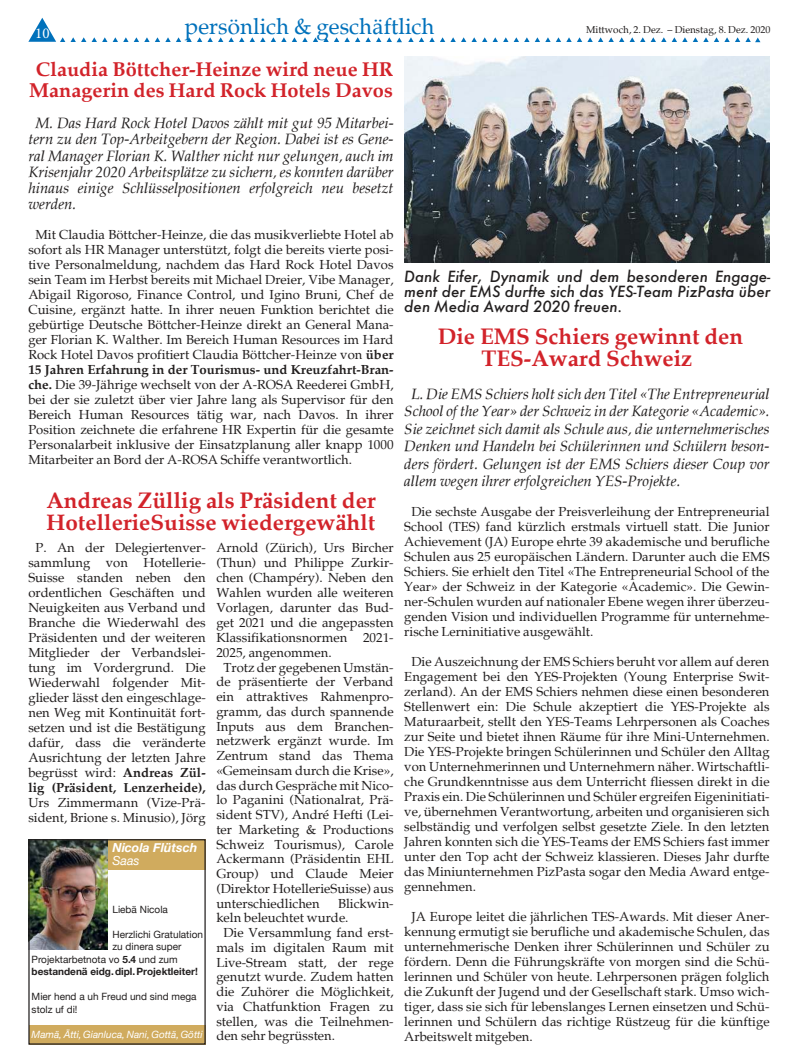
<style>
.page{position:relative;width:798px;height:1063px;background:#fff}
.page>*{position:absolute;margin:0;border:0;box-sizing:border-box;transform-origin:0 0}
.t1{font:700 22.5px/22.5px "Palatia";color:#d2232a;text-align:center}
.t2{font:22.5px "Palatia";color:#0071bb}
.t3{font:700 20px/21.2px "Palatia";color:#d2232a;text-align:center}
.t4{font:italic 15px/16.2px "Palatia";color:#221f1f;text-align:justify}
.t5{font:italic 500 15px/15px "Futura";color:#221f1f;text-align:justify}
.t6{font:15px "Minion Pro";color:#fff}
.t7{font:13.12px/15px "Palatia";color:#221f1f;text-align:justify}
.t8{font:italic 700 12.5px "Helvetica Neue";color:#fff}
.t9{font:italic 12.5px "Helvetica Neue";color:#fff}
.t10{font:10px/12.5px "Helvetica Neue";color:#221f1f}
.t11{font:10px "Palatia";color:#221f1f}
.t12{font:italic 10px "Helvetica Neue";color:#fff}
.t13{font:700 10px "Helvetica Neue";color:#221f1f}
.s1{font-weight:700}
</style>
<div class="page">
<svg style="left:113px;top:37px;width:15px;height:5px"></svg>
<svg style="left:134px;top:37px;width:15px;height:5px"></svg>
<svg style="left:155px;top:37px;width:152px;height:5px"></svg>
<svg style="left:313px;top:37px;width:15px;height:5px"></svg>
<svg style="left:334px;top:37px;width:15px;height:5px"></svg>
<svg style="left:28px;top:18px;width:79px;height:24px"></svg>
<svg style="left:355px;top:37px;width:47px;height:5px"></svg>
<svg style="left:408px;top:37px;width:47px;height:5px"></svg>
<svg style="left:461px;top:37px;width:15px;height:5px"></svg>
<svg style="left:482px;top:37px;width:15px;height:5px"></svg>
<svg style="left:503px;top:37px;width:152px;height:5px"></svg>
<svg style="left:661px;top:37px;width:15px;height:5px"></svg>
<svg style="left:682px;top:37px;width:15px;height:5px"></svg>
<svg style="left:703px;top:37px;width:57px;height:5px"></svg>
<img style="left:404px;top:57px;width:365px;height:206px">
<div style="left:29px;top:1025px;width:176px;height:19px;background:#d0ab5e"></div>
<div style="left:104px;top:840px;width:101px;height:30px;background:#d0ab5e"></div>
<img style="left:30px;top:841px;width:77px;height:109px">
<div style="left:28px;top:839px;width:178px;height:206px;border:1px solid #221f1f"></div>
<p class="t6" style="left:35px;top:24px;width:16px">10</p>
<h1 class="t2" style="left:185px;top:16px;width:251px">persönlich &amp; geschäftlich</h1>
<p class="t11" style="left:585px;top:25px;width:186px">Mittwoch, 2. Dez. – Dienstag, 8. Dez. 2020</p>
<h2 class="t3" style="left:29px;top:60px;width:365px">Claudia Böttcher-Heinze wird neue HR<br>Managerin des Hard Rock Hotels Davos</h2>
<p class="t4" style="left:28px;top:116px;width:366px;text-indent:7px">M. Das Hard Rock Hotel Davos zählt mit gut 95 Mitarbei&shy;tern zu den Top-Arbeitgebern der Region. Dabei ist es Gene&shy;ral Manager Florian K. Walther nicht nur gelungen, auch im Krisenjahr 2020 Arbeitsplätze zu sichern, es konnten darüber hinaus einige Schlüsselpositionen erfolgreich neu besetzt werden.</p>
<p class="t7" style="left:28px;top:228px;width:367px;text-indent:7px">Mit Claudia Böttcher-Heinze, die das musikverliebte Hotel ab sofort als HR Manager unterstützt, folgt die bereits vierte posi&shy;tive Personalmeldung, nachdem das Hard Rock Hotel Davos sein Team im Herbst bereits mit Michael Dreier, Vibe Manager, Abigail Rigoroso, Finance Control, und Igino Bruni, Chef de Cuisine, ergänzt hatte. In ihrer neuen Funktion berichtet die gebürtige Deutsche Böttcher-Heinze direkt an General Mana&shy;ger Florian K. Walther. Im Bereich Human Resources im Hard Rock Hotel Davos profitiert Claudia Böttcher-Heinze von <span class="s1">über 15 Jahren Erfahrung in der Tourismus- und Kreuzfahrt-Bran&shy;che.</span> Die 39-Jährige wechselt von der A-ROSA Reederei GmbH, bei der sie zuletzt über vier Jahre lang als Supervisor für den Bereich Human Resources tätig war, nach Davos. In ihrer Position zeichnete die erfahrene HR Expertin für die gesamte Personalarbeit inklusive der Einsatzplanung aller knapp 1000<br>Mitarbeiter an Bord der A-ROSA Schiffe verantwortlich.</p>
<p class="t5" style="left:404px;top:270px;width:367px">Dank Eifer, Dynamik und dem besonderen Engage&shy;ment der EMS durfte sich das YES-Team PizPasta über den Media Award 2020 freuen.</p>
<h1 class="t1" style="left:437px;top:326px;width:307px">Die EMS Schiers gewinnt den<br>TES-Award Schweiz</h1>
<p class="t4" style="left:404px;top:386px;width:367px;line-height:17.5px;text-indent:7px">L. Die EMS Schiers holt sich den Titel «The Entrepreneurial School of the Year» der Schweiz in der Kategorie «Academic».<br>Sie zeichnet sich damit als Schule aus, die unternehmerisches Denken und Handeln bei Schülerinnen und Schülern beson&shy;ders fördert. Gelungen ist der EMS Schiers dieser Coup vor allem wegen ihrer erfolgreichen YES-Projekte.</p>
<p class="t7" style="left:404px;top:505px;width:366px;text-indent:7px">Die sechste Ausgabe der Preisverleihung der Entrepreneurial School (TES) fand kürzlich erstmals virtuell statt. Die Junior Achievement (JA) Europe ehrte 39 akademische und berufliche Schulen aus 25 europäischen Ländern. Darunter auch die EMS Schiers. Sie erhielt den Titel «The Entrepreneurial School of the Year» der Schweiz in der Kategorie «Academic». Die Gewin&shy;ner-Schulen wurden auf nationaler Ebene wegen ihrer überzeu&shy;genden Vision und individuellen Programme für unternehme&shy;rische Lerninitiative ausgewählt.</p>
<p class="t7" style="left:404px;top:655px;width:367px;text-indent:7px">Die Auszeichnung der EMS Schiers beruht vor allem auf deren Engagement bei den YES-Projekten (Young Enterprise Swit&shy;zerland). An der EMS Schiers nehmen diese einen besonderen Stellenwert ein: Die Schule akzeptiert die YES-Projekte als Maturaarbeit, stellt den YES-Teams Lehrpersonen als Coaches zur Seite und bietet ihnen Räume für ihre Mini-Unternehmen.<br>Die YES-Projekte bringen Schülerinnen und Schüler den Alltag von Unternehmerinnen und Unternehmern näher. Wirtschaftli&shy;che Grundkenntnisse aus dem Unterricht fliessen direkt in die Praxis ein. Die Schülerinnen und Schüler ergreifen Eigeninitiati&shy;ve, übernehmen Verantwortung, arbeiten und organisieren sich selbständig und verfolgen selbst gesetzte Ziele. In den letzten Jahren konnten sich die YES-Teams der EMS Schiers fast immer unter den Top acht der Schweiz klassieren. Dieses Jahr durfte das Miniunternehmen PizPasta sogar den Media Award entge&shy;gennehmen.</p>
<p class="t7" style="left:404px;top:910px;width:367px;text-indent:7px">JA Europe leitet die jährlichen TES-Awards. Mit dieser Aner&shy;kennung ermutigt sie berufliche und akademische Schulen, das unternehmerische Denken ihrer Schülerinnen und Schüler zu fördern. Denn die Führungskräfte von morgen sind die Schü&shy;lerinnen und Schüler von heute. Lehrpersonen prägen folglich die Zukunft der Jugend und der Gesellschaft stark. Umso wich&shy;tiger, dass sie sich für lebenslanges Lernen einsetzen und Schü&shy;lerinnen und Schülern das richtige Rüstzeug für die künftige Arbeitswelt mitgeben.</p>
<h1 class="t1" style="left:46px;top:490px;width:331px;text-align:left">Andreas Züllig als Präsident der<br>HotellerieSuisse wiedergewählt</h1>
<p class="t7" style="left:28px;top:541px;width:179px;text-align:center">P. An der Delegiertenver&shy;sammlung von Hotellerie-<br>Suisse standen neben den ordentlichen Geschäften und<br>Neuigkeiten aus Verband und<br>Branche die Wiederwahl des<br>Präsidenten und der weiteren<br>Mitglieder der Verbandslei&shy;tung im Vordergrund. Die<br>Wiederwahl folgender Mit&shy;glieder lässt den eingeschlage&shy;nen Weg mit Kontinuität fort&shy;setzen und ist die Bestätigung dafür, dass die veränderte<br>Ausrichtung der letzten Jahre begrüsst wird: <span class="s1">Andreas Zül&shy;lig (Präsident, Lenzerheide),</span></p>
<p class="t7" style="left:28px;top:796px;width:179px">Urs Zimmermann (Vize-Prä&shy;sident, Brione s. Minusio), Jörg</p>
<p class="t7" style="left:216px;top:541px;width:179px">Arnold (Zürich), Urs Bircher</p>
<p class="t7" style="left:216px;top:556px;width:179px">(Thun) und Philippe Zurkir-</p>
<p class="t7" style="left:216px;top:571px;width:179px">chen (Champéry). Neben den</p>
<p class="t7" style="left:216px;top:586px;width:179px">Wahlen wurden alle weiteren</p>
<p class="t7" style="left:216px;top:601px;width:179px">Vorlagen, darunter das Bud-</p>
<p class="t7" style="left:216px;top:616px;width:179px">get 2021 und die angepassten</p>
<p class="t7" style="left:216px;top:631px;width:179px">Klassifikationsnormen 2021-</p>
<p class="t7" style="left:216px;top:646px;width:117px">2025, angenommen.</p>
<p class="t7" style="left:223px;top:661px;width:172px">Trotz der gegebenen Umstän-</p>
<p class="t7" style="left:216px;top:675px;width:179px">de präsentierte der Verband</p>
<p class="t7" style="left:216px;top:690px;width:179px">ein attraktives Rahmenpro-</p>
<p class="t7" style="left:216px;top:705px;width:179px">gramm, das durch spannende</p>
<p class="t7" style="left:216px;top:720px;width:179px">Inputs aus dem Branchen-</p>
<p class="t7" style="left:216px;top:735px;width:179px">netzwerk ergänzt wurde. Im</p>
<p class="t7" style="left:216px;top:749px;width:179px">Zentrum stand das Thema</p>
<p class="t7" style="left:216px;top:764px;width:179px">«Gemeinsam durch die Krise»,</p>
<p class="t7" style="left:216px;top:779px;width:179px">das durch Gespräche mit Nico-</p>
<p class="t7" style="left:216px;top:794px;width:179px">lo Paganini (Nationalrat, Prä-</p>
<p class="t7" style="left:216px;top:808px;width:179px">sident STV), André Hefti (Lei-</p>
<p class="t7" style="left:216px;top:823px;width:179px">ter Marketing &amp; Productions</p>
<p class="t7" style="left:216px;top:838px;width:179px">Schweiz Tourismus), Carole</p>
<p class="t7" style="left:216px;top:853px;width:179px">Ackermann (Präsidentin EHL</p>
<p class="t7" style="left:216px;top:867px;width:179px">Group) und Claude Meier</p>
<p class="t7" style="left:216px;top:882px;width:179px">(Direktor HotellerieSuisse) aus</p>
<p class="t7" style="left:216px;top:897px;width:105px">unterschiedlichen</p>
<p class="t7" style="left:338px;top:897px;width:57px">Blickwin-</p>
<p class="t7" style="left:216px;top:912px;width:134px">keln beleuchtet wurde.</p>
<p class="t7" style="left:223px;top:926px;width:172px">Die Versammlung fand erst-</p>
<p class="t7" style="left:216px;top:941px;width:179px">mals im digitalen Raum mit</p>
<p class="t7" style="left:216px;top:956px;width:179px">Live-Stream statt, der rege</p>
<p class="t7" style="left:216px;top:971px;width:179px">genutzt wurde. Zudem hatten</p>
<p class="t7" style="left:216px;top:985px;width:179px">die Zuhörer die Möglichkeit,</p>
<p class="t7" style="left:216px;top:1000px;width:179px">via Chatfunktion Fragen zu</p>
<p class="t7" style="left:216px;top:1015px;width:179px">stellen, was die Teilnehmen-</p>
<p class="t7" style="left:216px;top:1030px;width:120px">den sehr begrüssten.</p>
<p class="t8" style="left:112px;top:841px;width:86px">Nicola Flütsch</p>
<p class="t9" style="left:112px;top:854px;width:29px">Saas</p>
<p class="t10" style="left:112px;top:904px;width:57px">Liebä Nicola</p>
<p class="t10" style="left:112px;top:929px;width:92px">Herzlichi Gratulation</p>
<p class="t10" style="left:112px;top:941px;width:70px">zu dinera super</p>
<p class="t10" style="left:32px;top:954px;width:147px">Projektarbetnota vo <span class="s1">5.4</span> und zum</p>
<p class="t13" style="left:32px;top:968px;width:168px">bestandenä eidg. dipl. Projektleiter!</p>
<p class="t10" style="left:32px;top:991px;width:166px">Mier hend a uh Freud und sind mega stolz uf di!</p>
<p class="t12" style="left:32px;top:1029px;width:172px">Mamä, Ätti, Gianluca, Nani, Gottä, Götti</p>
</div>
